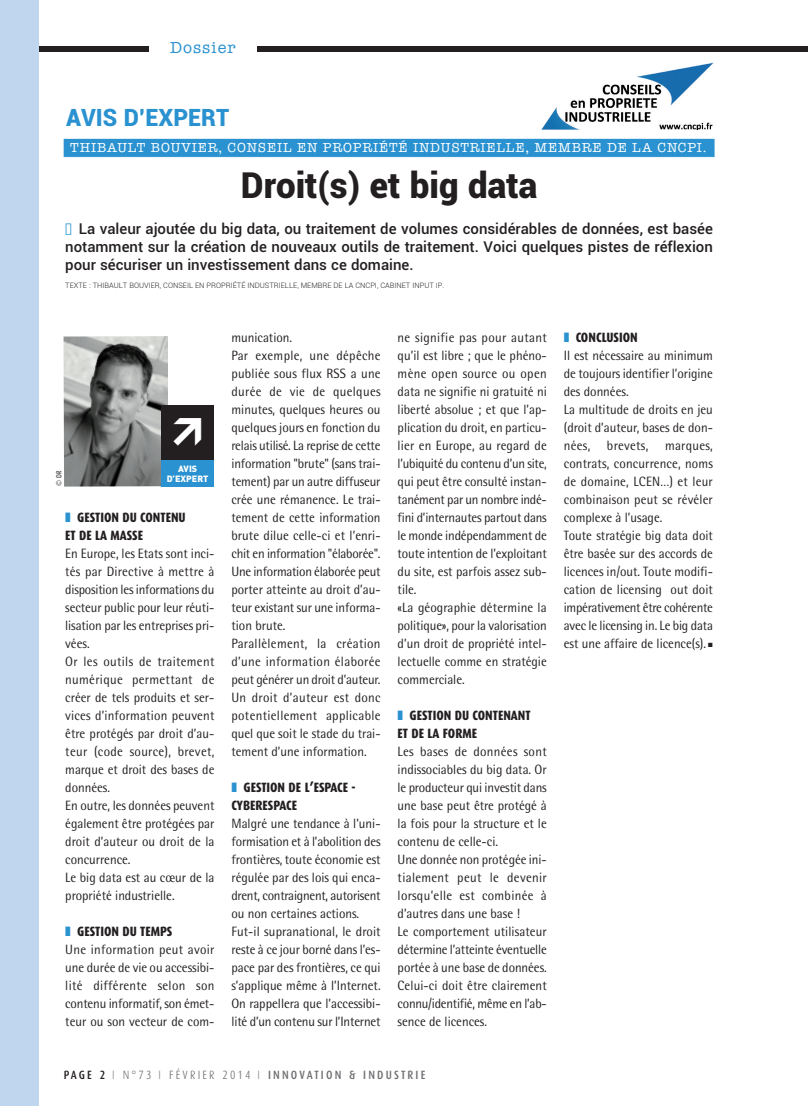
<style>
.page{position:relative;width:808px;height:1106px;background:#fff}
.page>*{position:absolute;margin:0;border:0;box-sizing:border-box;transform-origin:0 0}
.t1{font:900 36px "Roboto";color:#231f20}
.t2{font:900 24px "Roboto";color:#2a92d0}
.t3{font:16.5px "American Typewriter";letter-spacing:.065em;color:#2a92d0}
.t4{font:500 15px/18px "Roboto";color:#231f20;text-align:justify}
.t5{font:13.5px/18px "Rotis Semi Sans";color:#231f20;scale:.95 1}
.t6{font:800 13.5px/18px "Dax Condensed";color:#231f20}
.t7{font:13.5px "American Typewriter";letter-spacing:.065em;color:#fff}
.t8{font:500 12px "Dax Condensed";letter-spacing:.18em;color:#6c6d70}
.t9{font:900 9px/10.8px "DIN";color:#fff;text-align:center}
.t10{font:300 7.5px "Roboto";color:#231f20}
.t11{font:7.5px "Dax Condensed";color:#231f20}
.t12{font:6px "Zapf Dingbats ITC";color:#231f20}
.s1{color:#2a92d0}
.s2{color:#231f20}
.s3{font-weight:300}
</style>
<div class="page">
<div style="left:38px;top:47px;width:770px;height:5px;background:#231f20"></div>
<div style="left:0;top:0;width:38px;height:1106px;background:#c0d6ee"></div>
<div style="left:149px;top:34px;width:108px;height:30px;background:#fff"></div>
<div style="left:65px;top:140px;width:649px;height:16px;background:#2a92d0"></div>
<div style="left:64px;top:139px;width:650px;height:18px;border:1px solid #2a92d0"></div>
<img style="left:541px;top:62px;width:173px;height:67px">
<svg style="left:64px;top:336px;width:150px;height:150px;background:#858c8f"></svg>
<p class="t3" style="left:170px;top:35px;width:67px">Dossier</p>
<h2 class="t2" style="left:66px;top:104px;width:164px">AVIS D’EXPERT</h2>
<p class="t7" style="left:70px;top:137px;width:638px">THIBAULT BOUVIER, CONSEIL EN PROPRIÉTÉ INDUSTRIELLE, MEMBRE DE LA CNCPI.</p>
<h1 class="t1" style="left:241px;top:165px;width:298px">Droit(s) et big data</h1>
<p class="t4" style="left:65px;top:220px;width:649px;text-indent:14px">La valeur ajoutée du big data, ou traitement de volumes considérables de données, est basée notamment sur la création de nouveaux outils de traitement. Voici quelques pistes de réflexion pour sécuriser un investissement dans ce domaine.</p>
<p class="t10" style="left:65px;top:281px;width:381px">TEXTE : THIBAULT BOUVIER, CONSEIL EN PROPRIÉTÉ INDUSTRIELLE, MEMBRE DE LA CNCPI, CABINET INPUT IP.</p>
<p class="t11" style="left:56px;top:486px;width:17px;rotate:-90deg">© DR</p>
<p class="t9" style="left:167px;top:463px;width:43px">AVIS<br>D’EXPERT</p>
<p class="t6" style="left:65px;top:509px;width:122px"><span class="s1">❚</span> GESTION DU CONTENU<br>ET DE LA MASSE</p>
<p class="t5" style="left:65px;top:546px;width:159px">En Europe, les Etats sont inci&shy;tés par Directive à mettre à disposition les informations du secteur public pour leur réuti&shy;lisation par les entreprises pri&shy;vées.<br>Or les outils de traitement numérique permettant de créer de tels produits et ser&shy;vices d’information peuvent être protégés par droit d’au&shy;teur (code source), brevet, marque et droit des bases de données.<br>En outre, les données peuvent également être protégées par droit d’auteur ou droit de la concurrence.<br>Le big data est au cœur de la propriété industrielle.</p>
<p class="t6" style="left:65px;top:923px;width:109px"><span class="s1">❚</span> GESTION DU TEMPS</p>
<p class="t5" style="left:65px;top:942px;width:158px;text-align:justify">Une information peut avoir une durée de vie ou accessibi&shy;lité différente selon son contenu informatif, son émet&shy;teur ou son vecteur de com-</p>
<p class="t5" style="left:231px;top:330px;width:158px">munication.<br>Par exemple, une dépêche publiée sous flux RSS a une durée de vie de quelques minutes, quelques heures ou quelques jours en fonction du relais utilisé. La reprise de cette information "brute" (sans trai&shy;tement) par un autre diffuseur crée une rémanence. Le trai&shy;tement de cette information brute dilue celle-ci et l’enri&shy;chit en information "élaborée".<br>Une information élaborée peut porter atteinte au droit d’au&shy;teur existant sur une informa&shy;tion brute.<br>Parallèlement, la création d’une information élaborée peut générer un droit d’auteur.<br>Un droit d’auteur est donc potentiellement applicable quel que soit le stade du trai&shy;tement d’une information.</p>
<p class="t6" style="left:231px;top:779px;width:126px"><span class="s1">❚</span> GESTION DE L’ESPACE -<br>CYBERESPACE</p>
<p class="t5" style="left:231px;top:816px;width:159px">Malgré une tendance à l’uni&shy;formisation et à l’abolition des frontières, toute économie est régulée par des lois qui enca&shy;drent, contraignent, autorisent ou non certaines actions.<br>Fut-il supranational, le droit reste à ce jour borné dans l’es&shy;pace par des frontières, ce qui s’applique même à l’Internet.<br>On rappellera que l’accessibi&shy;lité d’un contenu sur l’Internet</p>
<p class="t5" style="left:398px;top:330px;width:158px">ne signifie pas pour autant qu’il est libre ; que le phéno&shy;mène open source ou open data ne signifie ni gratuité ni liberté absolue ; et que l’ap&shy;plication du droit, en particu&shy;lier en Europe, au regard de l’ubiquité du contenu d’un site, qui peut être consulté instan&shy;tanément par un nombre indé&shy;fini d’internautes partout dans le monde indépendamment de toute intention de l’exploitant du site, est parfois assez sub&shy;tile.<br>«La géographie détermine la politique», pour la valorisation d’un droit de propriété intel&shy;lectuelle comme en stratégie commerciale.</p>
<p class="t6" style="left:398px;top:707px;width:134px"><span class="s1">❚</span> GESTION DU CONTENANT<br>ET DE LA FORME</p>
<p class="t5" style="left:398px;top:744px;width:158px">Les bases de données sont indissociables du big data. Or le producteur qui investit dans une base peut être protégé à la fois pour la structure et le contenu de celle-ci.<br>Une donnée non protégée ini&shy;tialement peut le devenir lorsqu’elle est combinée à d’autres dans une base !<br>Le comportement utilisateur détermine l’atteinte éventuelle portée à une base de données.<br>Celui-ci doit être clairement connu/identifié, même en l’ab&shy;sence de licences.</p>
<p class="t8" style="left:64px;top:1069px;width:363px"><span class="s2">PAGE 2</span> ❘ <span class="s3">N°73</span> ❘ <span class="s3">FÉVRIER 2014</span> ❘ INNOVATION &amp; INDUSTRIE</p>
<p class="t6" style="left:564px;top:329px;width:75px"><span class="s1">❚</span> CONCLUSION</p>
<p class="t5" style="left:564px;top:348px;width:158px">Il est nécessaire au minimum de toujours identifier l’origine des données.<br>La multitude de droits en jeu (droit d’auteur, bases de don&shy;nées, brevets, marques, contrats, concurrence, noms de domaine, LCEN…) et leur combinaison peut se révéler complexe à l’usage.<br>Toute stratégie big data doit être basée sur des accords de licences in/out. Toute modifi&shy;cation de licensing out doit impérativement être cohérente avec le licensing in. Le big data est une affaire de licence(s).</p>
<p class="t12" style="left:708px;top:641px;width:6px">■</p>
</div>
